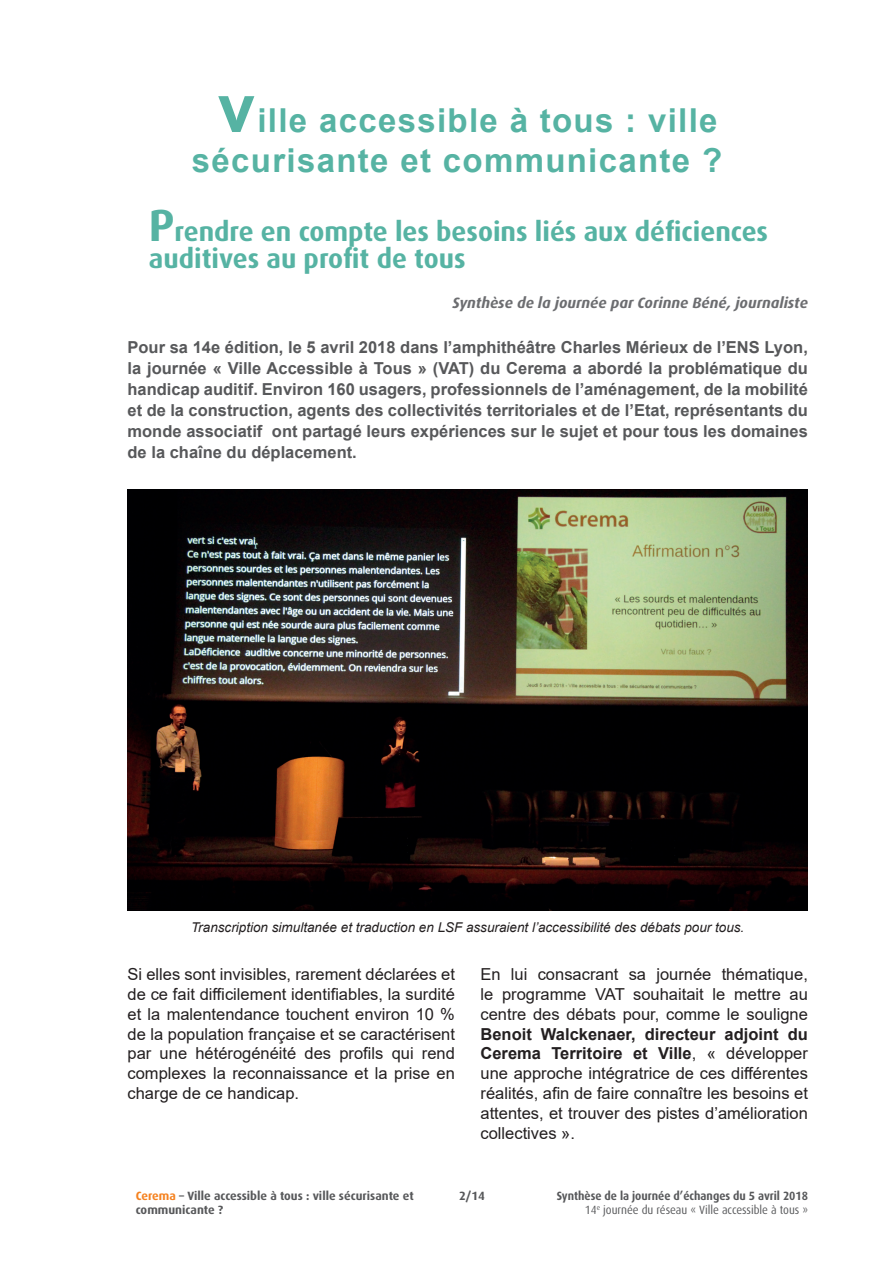
<style>
.page{position:relative;width:893px;height:1263px;background:#fff}
.page>*{position:absolute;margin:0;border:0;box-sizing:border-box;transform-origin:0 0}
.t1{font:700 33px/39.6px "Arial";letter-spacing:.04em;color:#56b3a3;text-align:right}
.t2{font:700 27px/27px "Dax OT";color:#56b3a3}
.t3{font:16.5px/19.8px "Arial";color:#231f20;text-align:justify}
.t4{font:700 16.5px/21px "Arial";color:#57585a;text-align:justify}
.t5{font:italic 700 15px "Dax OT";color:#6c6d70}
.t6{font:italic 13.5px "Arial";color:#231f20}
.t7{font:700 12px/14.4px "Dax OT";color:#57585a;text-align:right;scale:.93 1}
.t8{font:700 12px/14.4px "Dax OT";color:#57585a}
.s1{font-size:64.5px}
.s2{font-size:45px}
.s3{font-weight:700}
.s4{color:#f58220}
.s5{font-weight:400}
</style>
<div class="page">
<img style="left:128px;top:489px;width:680px;height:422px">
<h1 class="t1" style="left:192px;top:101px;width:532px"><span class="s1">V</span>ille accessible à tous : ville sécurisante et communicante ?</h1>
<h2 class="t2" style="left:149px;top:218px;width:621px"><span class="s2">P</span>rendre en compte les besoins liés aux déficiences auditives au profit de tous</h2>
<p class="t5" style="left:452px;top:294px;width:357px">Synthèse de la journée par Corinne Béné, journaliste</p>
<p class="t4" style="left:128px;top:337px;width:682px">Pour sa 14e édition, le 5 avril 2018 dans l’amphithéâtre Charles Mérieux de l’ENS Lyon, la journée « Ville Accessible à Tous » (VAT) du Cerema a abordé la problématique du handicap auditif. Environ 160 usagers, professionnels de l’aménagement, de la mobilité et de la construction, agents des collectivités territoriales et de l’Etat, représentants du monde associatif ont partagé leurs expériences sur le sujet et pour tous les domaines de la chaîne du déplacement.</p>
<p class="t6" style="left:191px;top:918px;width:555px">Transcription simultanée et traduction en LSF assuraient l’accessibilité des débats pour tous.</p>
<p class="t3" style="left:128px;top:964px;width:329px">Si elles sont invisibles, rarement déclarées et de ce fait difficilement identifiables, la surdité et la malentendance touchent environ 10 % de la population française et se caractérisent par une hétérogénéité des profils qui rend complexes la reconnaissance et la prise en charge de ce handicap.</p>
<p class="t3" style="left:480px;top:964px;width:329px">En lui consacrant sa journée thématique, le programme VAT souhaitait le mettre au centre des débats pour, comme le souligne</p>
<p class="t3" style="left:480px;top:1024px;width:329px"><span class="s3">Benoit Walckenaer, directeur adjoint du Cerema Territoire et Ville</span>, « développer une approche intégratrice de ces différentes réalités, afin de faire connaître les besoins et attentes, et trouver des pistes d’amélioration collectives ».</p>
<p class="t8" style="left:459px;top:1188px;width:27px">2/14</p>
<p class="t8" style="left:136px;top:1188px;width:279px"><span class="s4">Cerema</span> – Ville accessible à tous : ville sécurisante et communicante ?</p>
<p class="t7" style="left:557px;top:1188px;width:272px">Synthèse de la journée d’échanges du 5 avril 2018<br><span class="s5">14</span><sup>e</sup> <span class="s5">journée du réseau « Ville accessible à tous »</span></p>
</div>
